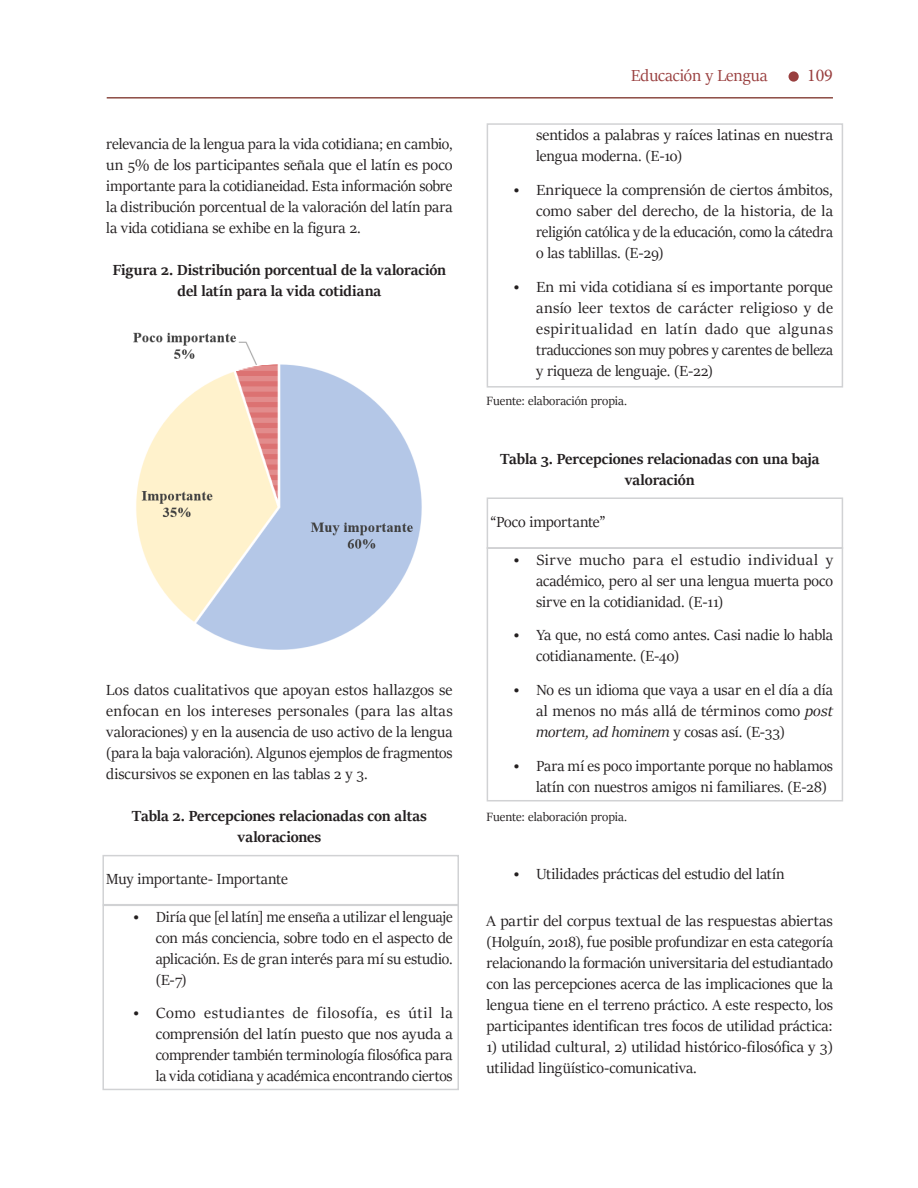
<style>
.page{position:relative;width:918px;height:1188px;background:#fff}
.page>*{position:absolute;margin:0;border:0;box-sizing:border-box;transform-origin:0 0}
.t1{font:18px "Sitka Banner";color:#993f3f}
.t2{font:18px "Minion Pro";color:#993f3f}
.cuerpo{font:16.5px/21px "Sitka Banner";color:#231f20;text-align:justify}
.figura{font:700 16.5px/21px "Sitka Banner";color:#231f20;text-align:center}
.pie_de_ilustración{font:13.5px "Sitka Banner";color:#231f20}
.s1{font-style:italic}
</style>
<div class="page">
<div style="left:789px;top:71px;width:10px;height:11px;background:#993f3f;border-radius:50%"></div>
<hr style="left:107px;top:97px;width:726px;height:2px;background:#8c4b43">
<img style="left:133px;top:332px;width:289px;height:318px">
<div style="left:102px;top:855px;width:357px;height:50px;border:2px solid #d1d2d4"></div>
<div style="left:102px;top:905px;width:357px;height:185px;border:2px solid #d1d2d4"></div>
<div style="left:487px;top:497px;width:356px;height:52px;border:2px solid #d1d2d4"></div>
<div style="left:487px;top:547px;width:356px;height:254px;border:2px solid #d1d2d4"></div>
<div style="left:487px;top:123px;width:356px;height:265px;border:2px solid #d1d2d4"></div>
<p class="cuerpo" style="left:106px;top:132px;width:348px">relevancia de la lengua para la vida cotidiana; en cambio, un 5% de los participantes señala que el latín es poco importante para la cotidianeidad. Esta información sobre la distribución porcentual de la valoración del latín para la vida cotidiana se exhibe en la figura 2.</p>
<p class="figura" style="left:113px;top:258px;width:335px">Figura 2. Distribución porcentual de la valoración del latín para la vida cotidiana</p>
<p class="cuerpo" style="left:106px;top:678px;width:348px">Los datos cualitativos que apoyan estos hallazgos se enfocan en los intereses personales (para las altas valoraciones) y en la ausencia de uso activo de la lengua (para la baja valoración). Algunos ejemplos de fragmentos discursivos se exponen en las tablas 2 y 3.</p>
<p class="figura" style="left:132px;top:804px;width:297px">Tabla 2. Percepciones relacionadas con altas valoraciones</p>
<p class="cuerpo" style="left:106px;top:867px;width:183px">Muy importante- Importante</p>
<p class="cuerpo" style="left:156px;top:905px;width:298px;text-indent:-22px">• Diría que [el latín] me enseña a utilizar el lenguaje con más conciencia, sobre todo en el aspecto de aplicación. Es de gran interés para mí su estudio. (E-7)</p>
<p class="cuerpo" style="left:156px;top:1002px;width:298px;text-indent:-22px">• Como estudiantes de filosofía, es útil la comprensión del latín puesto que nos ayuda a comprender también terminología filosófica para la vida cotidiana y académica encontrando ciertos</p>
<p class="t1" style="left:631px;top:63px;width:138px">Educación y Lengua</p>
<p class="t2" style="left:807px;top:63px;width:27px">109</p>
<p class="cuerpo" style="left:536px;top:124px;width:298px">sentidos a palabras y raíces latinas en nuestra lengua moderna. (E-10)</p>
<p class="cuerpo" style="left:536px;top:179px;width:298px;text-indent:-22px">• Enriquece la comprensión de ciertos ámbitos, como saber del derecho, de la historia, de la religión católica y de la educación, como la cátedra o las tablillas. (E-29)</p>
<p class="cuerpo" style="left:536px;top:275px;width:298px;text-indent:-22px">• En mi vida cotidiana sí es importante porque ansío leer textos de carácter religioso y de espiritualidad en latín dado que algunas traducciones son muy pobres y carentes de belleza y riqueza de lenguaje. (E-22)</p>
<p class="pie_de_ilustración" style="left:487px;top:391px;width:142px">Fuente: elaboración propia.</p>
<p class="figura" style="left:500px;top:447px;width:321px">Tabla 3. Percepciones relacionadas con una baja valoración</p>
<p class="cuerpo" style="left:490px;top:510px;width:117px">“Poco importante”</p>
<p class="cuerpo" style="left:536px;top:548px;width:298px;text-indent:-22px">• Sirve mucho para el estudio individual y académico, pero al ser una lengua muerta poco sirve en la cotidianidad. (E-11)</p>
<p class="cuerpo" style="left:536px;top:624px;width:298px;text-indent:-22px">• Ya que, no está como antes. Casi nadie lo habla cotidianamente. (E-40)</p>
<p class="cuerpo" style="left:536px;top:679px;width:298px;text-indent:-22px">• No es un idioma que vaya a usar en el día a día al menos no más allá de términos como <span class="s1">post mortem, ad hominem</span> y cosas así. (E-33)</p>
<p class="cuerpo" style="left:536px;top:755px;width:298px;text-indent:-22px">• Para mí es poco importante porque no hablamos latín con nuestros amigos ni familiares. (E-28)</p>
<p class="pie_de_ilustración" style="left:487px;top:808px;width:142px">Fuente: elaboración propia.</p>
<p class="cuerpo" style="left:514px;top:863px;width:273px">• Utilidades prácticas del estudio del latín</p>
<p class="cuerpo" style="left:487px;top:909px;width:348px">A partir del corpus textual de las respuestas abiertas (Holguín, 2018), fue posible profundizar en esta categoría relacionando la formación universitaria del estudiantado con las percepciones acerca de las implicaciones que la lengua tiene en el terreno práctico. A este respecto, los participantes identifican tres focos de utilidad práctica:</p>
<p class="cuerpo" style="left:487px;top:1035px;width:348px">1) utilidad cultural, 2) utilidad histórico-filosófica y 3) utilidad lingüístico-comunicativa.</p>
</div>
